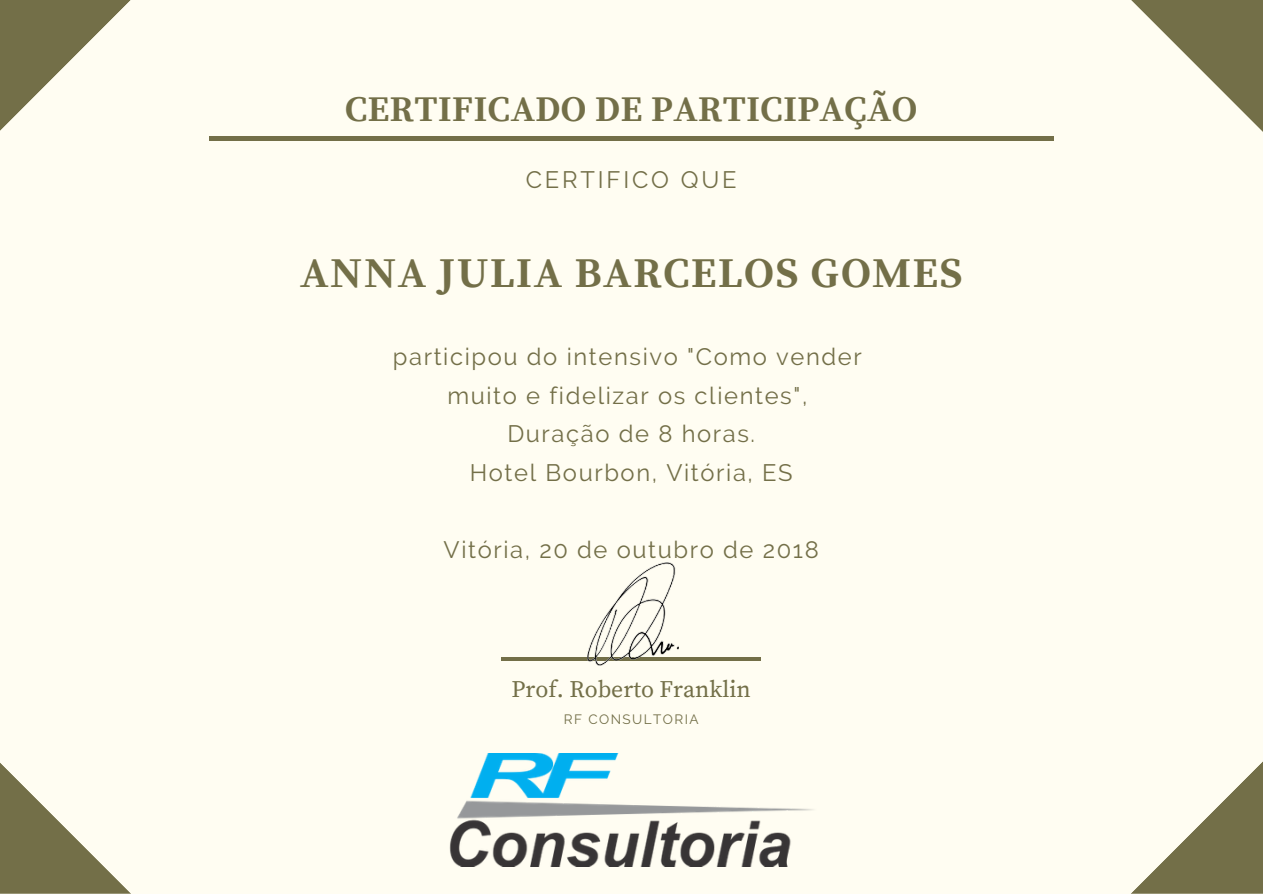
<style>
.page{position:relative;width:1263px;height:894px;background:#fff}
.page>*{position:absolute;margin:0;border:0;box-sizing:border-box;transform-origin:0 0}
.t1{font:700 42.15px "Source Serif Pro";letter-spacing:.04em;color:#736f48}
.t2{font:700 36px "Source Serif Pro";letter-spacing:.015em;color:#736f48}
.t3{font:23.7px/38.4px "Raleway";letter-spacing:.07em;color:#736f48;text-align:center}
.t4{font:23.7px "Raleway";letter-spacing:.12em;color:#736f48}
.t5{font:23.55px "Source Serif Pro";color:#736f48}
.t6{font:13.5px "Raleway";letter-spacing:.11em;color:#736f48}
</style>
<div class="page">
<div style="left:0;top:0;width:1263px;height:893px;background:#fffdf2"></div>
<svg style="left:0;top:0;width:131px;height:131px"></svg>
<svg style="left:1132px;top:761px;width:131px;height:132px"></svg>
<svg style="left:1131px;top:0;width:132px;height:132px"></svg>
<svg style="left:0;top:763px;width:130px;height:130px"></svg>
<hr style="left:501px;top:657px;width:260px;height:3px;background:#736f48">
<div style="left:209px;top:136px;width:844px;height:5px;background:#736f48"></div>
<img style="left:449px;top:753px;width:364px;height:112px">
<img style="left:582px;top:562px;width:101px;height:104px">
<h2 class="t2" style="left:345px;top:87px;width:574px">CERTIFICADO DE PARTICIPAÇÃO</h2>
<p class="t4" style="left:526px;top:166px;width:213px">CERTIFICO QUE</p>
<h1 class="t1" style="left:300px;top:248px;width:664px">ANNA JULIA BARCELOS GOMES</h1>
<p class="t3" style="left:393px;top:337px;width:470px">participou do intensivo "Como vender muito e fidelizar os clientes",<br>Duração de 8 horas.<br>Hotel Bourbon, Vitória, ES</p>
<p class="t3" style="left:444px;top:530px;width:377px">Vitória, 20 de outubro de 2018</p>
<p class="t5" style="left:512px;top:675px;width:241px">Prof. Roberto Franklin</p>
<p class="t6" style="left:564px;top:711px;width:136px">RF CONSULTORIA</p>
</div>
